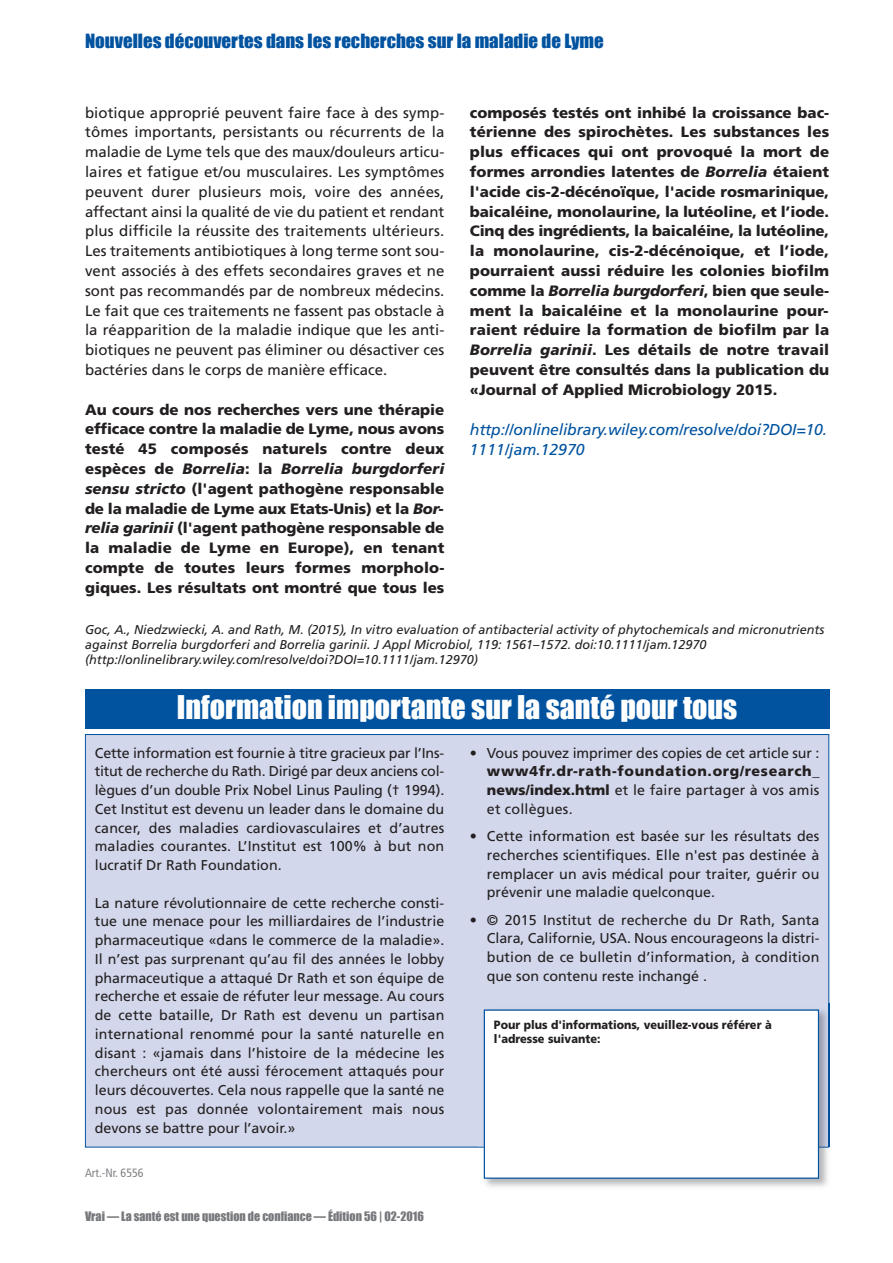
<style>
.page{position:relative;width:893px;height:1263px;background:#fff}
.page>*{position:absolute;margin:0;border:0;box-sizing:border-box;transform-origin:0 0}
.t1{font:30px "Impact";color:#fff}
.t2{font:18px "Impact";color:#0153a0;scale:1.05 1}
.t3{font:italic 15.75px/20.2px "Frutiger LT";letter-spacing:-.01em;color:#0153a0}
.t4{font:900 15px/19.8px "Frutiger LT";color:#231f20;text-align:justify}
.t5{font:15px/19.8px "Frutiger LT";color:#231f20;text-align:justify}
.t6{font:14.25px/18.8px "Frutiger LT";color:#231f20;text-align:justify}
.t7{font:900 14.25px/18.8px "Frutiger LT";letter-spacing:.05em;color:#231f20;text-align:justify}
.t8{font:italic 12.75px/15.3px "Frutiger LT";color:#231f20}
.t9{font:900 12px/14.4px "Frutiger LT";color:#231f20;scale:.92 1}
.t10{font:12px "Impact";color:#76787b}
.t11{font:condensed 12px "Frutiger LT";color:#808285}
.s1{font-style:italic}
.s2{font-weight:400}
</style>
<div class="page">
<div style="left:86px;top:735px;width:742px;height:412px;background:#d2d7eb"></div>
<div style="left:85px;top:689px;width:744px;height:40px;background:#0153a0"></div>
<img style="left:478px;top:1004px;width:352px;height:183px">
<img style="left:478px;top:1147px;width:351px;height:1px">
<img style="left:828px;top:1004px;width:1px;height:143px">
<div style="left:485px;top:1011px;width:333px;height:166px;background:#fff"></div>
<div style="left:484px;top:1009px;width:335px;height:170px;border:1px solid #0153a0"></div>
<p class="t2" style="left:85px;top:30px;width:495px">Nouvelles découvertes dans les recherches sur la maladie de Lyme</p>
<p class="t5" style="left:85px;top:104px;width:361px">biotique approprié peuvent faire face à des symp&shy;tômes importants, persistants ou récurrents de la maladie de Lyme tels que des maux/douleurs articu&shy;laires et fatigue et/ou musculaires. Les symptômes peuvent durer plusieurs mois, voire des années, affectant ainsi la qualité de vie du patient et rendant plus difficile la réussite des traitements ultérieurs.<br>Les traitements antibiotiques à long terme sont sou&shy;vent associés à des effets secondaires graves et ne sont pas recommandés par de nombreux médecins.<br>Le fait que ces traitements ne fassent pas obstacle à la réapparition de la maladie indique que les anti&shy;biotiques ne peuvent pas éliminer ou désactiver ces bactéries dans le corps de manière efficace.</p>
<p class="t4" style="left:85px;top:401px;width:361px">Au cours de nos recherches vers une thérapie efficace contre la maladie de Lyme, nous avons testé 45 composés naturels contre deux espèces de <span class="s1">Borrelia</span>: la <span class="s1">Borrelia burgdorferi sensu stricto</span> (l'agent pathogène responsable de la maladie de Lyme aux Etats-Unis) et la <span class="s1">Bor&shy;relia garinii</span> (l'agent pathogène responsable de la maladie de Lyme en Europe), en tenant compte de toutes leurs formes morpholo&shy;giques. Les résultats ont montré que tous les</p>
<p class="t4" style="left:470px;top:104px;width:361px">composés testés ont inhibé la croissance bac&shy;térienne des spirochètes. Les substances les plus efficaces qui ont provoqué la mort de formes arrondies latentes de <span class="s1">Borrelia</span> étaient l'acide cis-2-décénoïque, l'acide rosmarinique, baicaléine, monolaurine, la lutéoline, et l’iode.<br>Cinq des ingrédients, la baicaléine, la lutéoline, la monolaurine, cis-2-décénoique, et l’iode, pourraient aussi réduire les colonies biofilm comme la <span class="s1">Borrelia burgdorferi</span>, bien que seule&shy;ment la baicaléine et la monolaurine pour&shy;raient réduire la formation de biofilm par la <span class="s1">Borrelia garinii</span>. Les détails de notre travail peuvent être consultés dans la publication du «Journal of Applied Microbiology 2015.</p>
<p class="t3" style="left:470px;top:420px;width:359px">http://onlinelibrary.wiley.com/resolve/doi?DOI=10.<br>1111/jam.12970</p>
<p class="t8" style="left:85px;top:622px;width:741px">Goc, A., Niedzwiecki, A. and Rath, M. (2015), In vitro evaluation of antibacterial activity of phytochemicals and micronutrients against Borrelia burgdorferi and Borrelia garinii. J Appl Microbiol, 119: 1561–1572. doi:10.1111/jam.12970 (http://onlinelibrary.wiley.com/resolve/doi?DOI=10.1111/jam.12970)</p>
<h1 class="t1" style="left:177px;top:689px;width:562px">Information importante sur la santé pour tous</h1>
<p class="t6" style="left:95px;top:744px;width:351px">Cette information est fournie à titre gracieux par l’Ins&shy;titut de recherche du Rath. Dirigé par deux anciens col&shy;lègues d’un double Prix Nobel Linus Pauling († 1994).<br>Cet Institut est devenu un leader dans le domaine du cancer, des maladies cardiovasculaires et d’autres maladies courantes. L’Institut est 100% à but non lucratif Dr Rath Foundation.</p>
<p class="t6" style="left:95px;top:894px;width:351px">La nature révolutionnaire de cette recherche consti&shy;tue une menace pour les milliardaires de l’industrie pharmaceutique «dans le commerce de la maladie».<br>Il n’est pas surprenant qu’au fil des années le lobby pharmaceutique a attaqué Dr Rath et son équipe de recherche et essaie de réfuter leur message. Au cours de cette bataille, Dr Rath est devenu un partisan international renommé pour la santé naturelle en disant : «jamais dans l’histoire de la médecine les chercheurs ont été aussi férocement attaqués pour leurs découvertes. Cela nous rappelle que la santé ne nous est pas donnée volontairement mais nous devons se battre pour l’avoir.»</p>
<p class="t11" style="left:85px;top:1168px;width:60px">Art.-Nr. 6556</p>
<p class="t10" style="left:85px;top:1209px;width:340px">Vrai — La santé est une question de confiance — édition 56 | 02-2016</p>
<p class="t6" style="left:470px;top:744px;width:351px">• Vous pouvez imprimer des copies de cet article sur :</p>
<p class="t7" style="left:487px;top:763px;width:334px">www4fr.dr-rath-foundation.org/research_ news/index.html <span class="s2">et le faire partager à vos amis et collègues.</span></p>
<p class="t6" style="left:487px;top:828px;width:334px;text-indent:-17px">• Cette information est basée sur les résultats des recherches scientifiques. Elle n'est pas destinée à remplacer un avis médical pour traiter, guérir ou prévenir une maladie quelconque.</p>
<p class="t6" style="left:487px;top:911px;width:334px;text-indent:-17px">• © 2015 Institut de recherche du Dr Rath, Santa Clara, Californie, USA. Nous encourageons la distri&shy;bution de ce bulletin d’information, à condition que son contenu reste inchangé .</p>
<p class="t9" style="left:494px;top:1018px;width:303px">Pour plus d'informations, veuillez-vous référer à l'adresse suivante:</p>
</div>
